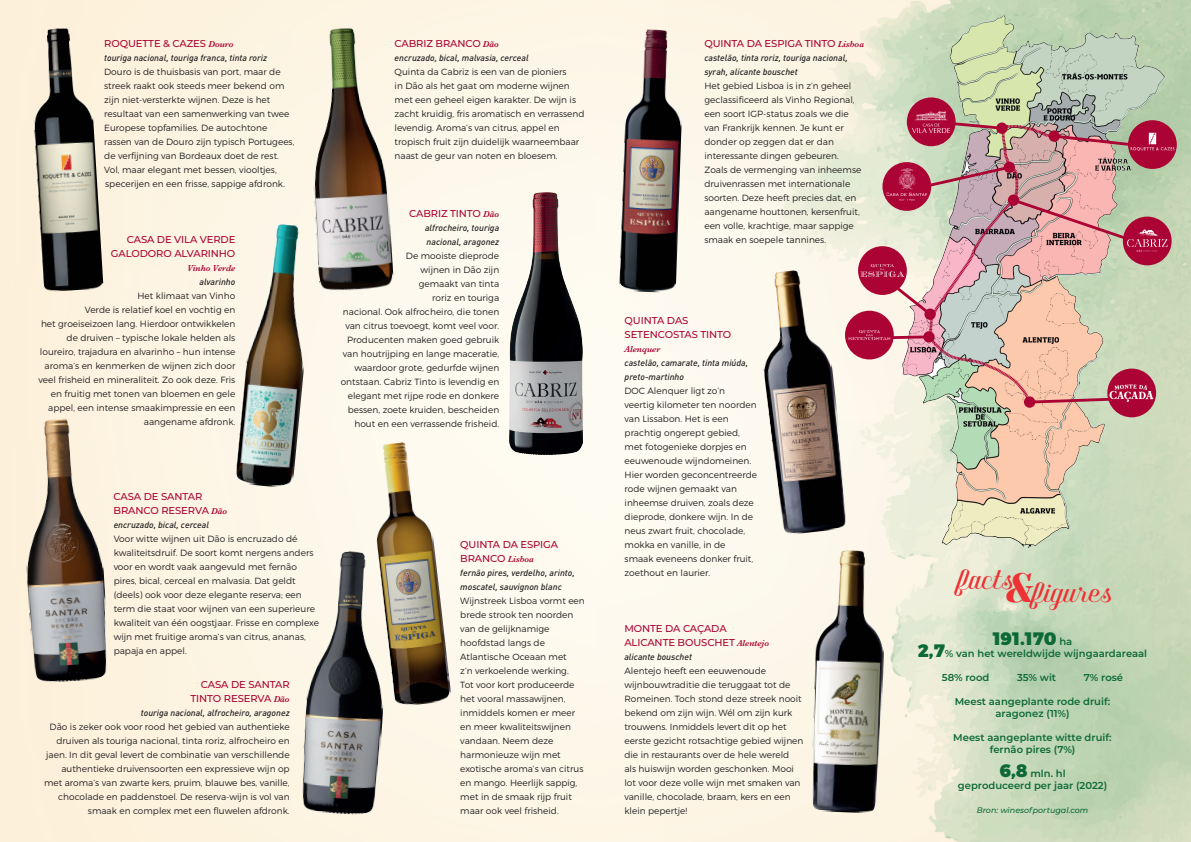
<style>
.page{position:relative;width:1191px;height:842px;background:#fff}
.page>*{position:absolute;margin:0;border:0;box-sizing:border-box;transform-origin:0 0}
.t1{font:24.6px "Benson Script No 10";color:#ee3135}
.t2{font:900 18px "Montserrat";color:#0d6936}
.t3{font:500 10px/14px "Montserrat";letter-spacing:-.01em;color:#ab0333}
.t4{font:600 10px/12px "Montserrat";color:#0d6936;text-align:center}
.t5{font:300 9px/14px "Montserrat";color:#231f20}
.t6{font:italic 500 9px/14px "DIN Pro";color:#231f20}
.t7{font:italic 600 9px "Baskerville";letter-spacing:-.01em;color:#ab0333}
.t8{font:italic 500 8px "Montserrat";color:#0d6936}
.s1{font-family:"Baskerville";font-weight:600;font-style:italic;font-size:9px}
.s2{font-weight:600;font-size:10px}
.s3{font-weight:900;font-size:18px}
.s4{font-family:"Yeseva One";font-style:italic;font-size:40.8px}
</style>
<div class="page">
<img style="left:0;top:0;width:665px;height:842px">
<img style="left:665px;top:0;width:526px;height:842px">
<img style="left:902px;top:8px;width:269px;height:551px">
<img style="left:28px;top:27px;width:76px;height:265px">
<img style="left:304px;top:26px;width:90px;height:266px">
<img style="left:509px;top:193px;width:73px;height:262px">
<img style="left:18px;top:417px;width:92px;height:266px">
<img style="left:300px;top:549px;width:92px;height:267px">
<img style="left:366px;top:440px;width:86px;height:267px">
<img style="left:619px;top:29px;width:66px;height:264px">
<img style="left:753px;top:267px;width:97px;height:268px">
<img style="left:810px;top:549px;width:77px;height:264px">
<img style="left:235px;top:222px;width:82px;height:267px">
<div style="left:1128px;top:120px;width:48px;height:49px;background:#ab0333;border-radius:50%"></div>
<img style="left:1169px;top:133px;width:5px;height:18px">
<div style="left:907px;top:97px;width:48px;height:49px;background:#ab0333;border-radius:50%"></div>
<img style="left:914px;top:111px;width:34px;height:9px">
<div style="left:1107px;top:369px;width:49px;height:48px;background:#ab0333;border-radius:50%"></div>
<svg style="left:1024px;top:396px;width:11px;height:12px"></svg>
<div style="left:845px;top:311px;width:48px;height:48px;background:#ab0333;border-radius:50%"></div>
<svg style="left:848px;top:120px;width:321px;height:285px;background:#d0aca6"></svg>
<p class="t3" style="left:104px;top:36px;width:131px">ROQUETTE &amp; CAZES <span class="s1">Douro</span></p>
<p class="t6" style="left:104px;top:49px;width:164px">touriga nacional, touriga franca, tinta roriz</p>
<p class="t5" style="left:104px;top:64px;width:192px">Douro is de thuisbasis van port, maar de streek raakt ook steeds meer bekend om zijn niet-versterkte wijnen. Deze is het resultaat van een samenwerking van twee Europese topfamilies. De autochtone rassen van de Douro zijn typisch Portugees, de verfijning van Bordeaux doet de rest.<br>Vol, maar elegant met bessen, viooltjes, specerijen en een frisse, sappige afdronk.</p>
<p class="t3" style="left:395px;top:36px;width:106px">CABRIZ BRANCO <span class="s1">Dão</span></p>
<p class="t6" style="left:395px;top:49px;width:136px">encruzado, bical, malvasia, cerceal</p>
<p class="t5" style="left:395px;top:64px;width:191px">Quinta da Cabriz is een van de pioniers<br>in Dão als het gaat om moderne wijnen met een geheel eigen karakter. De wijn is zacht kruidig, fris aromatisch en verrassend levendig. Aroma’s van citrus, appel en tropisch fruit zijn duidelijk waarneembaar naast de geur van noten en bloesem.</p>
<p class="t3" style="left:704px;top:36px;width:161px">QUINTA DA ESPIGA TINTO <span class="s1">Lisboa</span></p>
<p class="t6" style="left:704px;top:49px;width:145px">castelão, tinta roriz, touriga nacional, syrah, alicante bouschet</p>
<p class="t5" style="left:704px;top:78px;width:158px">Het gebied Lisboa is in z’n geheel geclassificeerd als Vinho Regional, een soort IGP-status zoals we die van Frankrijk kennen. Je kunt er donder op zeggen dat er dan interessante dingen gebeuren.<br>Zoals de vermenging van inheemse druivenrassen met internationale soorten. Deze heeft precies dat, en aangename houttonen, kersenfruit, een volle, krachtige, maar sappige</p>
<p class="t3" style="left:409px;top:206px;width:91px">CABRIZ TINTO <span class="s1">Dão</span></p>
<p class="t6" style="left:425px;top:220px;width:76px">alfrocheiro, touriga nacional, aragonez</p>
<p class="t5" style="left:341px;top:249px;width:160px;text-align:right">De mooiste dieprode<br>wijnen in Dão zijn<br>gemaakt van tinta<br>roriz en touriga<br>nacional. Ook alfrocheiro, die tonen van citrus toevoegt, komt veel voor.<br>Producenten maken goed gebruik van houtrijping en lange maceratie, waardoor grote, gedurfde wijnen ontstaan. Cabriz Tinto is levendig en elegant met rijpe rode en donkere bessen, zoete kruiden, bescheiden hout en een verrassende frisheid.</p>
<p class="t3" style="left:127px;top:232px;width:110px">CASA DE VILA VERDE</p>
<p class="t5" style="left:704px;top:232px;width:123px">smaak en soepele tannines.</p>
<p class="t3" style="left:111px;top:246px;width:126px">GALODORO ALVARINHO</p>
<p class="t7" style="left:187px;top:262px;width:50px">Vinho Verde</p>
<p class="t6" style="left:199px;top:273px;width:37px">alvarinho</p>
<p class="t5" style="left:39px;top:288px;width:198px;text-align:right">Het klimaat van Vinho<br>Verde is relatief koel en vochtig en<br>het groeiseizoen lang. Hierdoor ontwikkelen de druiven – typische lokale helden als loureiro, trajadura en alvarinho – hun intense aroma’s en kenmerken de wijnen zich door veel frisheid en mineraliteit. Zo ook deze. Fris en fruitig met tonen van bloemen en gele appel, een intense smaakimpressie en een aangename afdronk.</p>
<p class="t3" style="left:624px;top:313px;width:108px">QUINTA DAS<br>SETENCOSTAS TINTO</p>
<p class="t7" style="left:624px;top:343px;width:37px">Alenquer</p>
<p class="t6" style="left:624px;top:355px;width:125px">castelão, camarate, tinta miúda, preto-martinho</p>
<p class="t5" style="left:624px;top:384px;width:134px">DOC Alenquer ligt zo’n veertig kilometer ten noorden van Lissabon. Het is een prachtig ongerept gebied, met fotogenieke dorpjes en eeuwenoude wijndomeinen.<br>Hier worden geconcentreerde rode wijnen gemaakt van inheemse druiven, zoals deze dieprode, donkere wijn. In de neus zwart fruit, chocolade, mokka en vanille, in de<br>smaak eveneens donker fruit, zoethout en laurier.</p>
<p class="t3" style="left:114px;top:489px;width:115px">CASA DE SANTAR<br>BRANCO RESERVA <span class="s1">Dão</span></p>
<p class="t6" style="left:114px;top:517px;width:97px">encruzado, bical, cerceal</p>
<p class="t5" style="left:114px;top:532px;width:207px">Voor witte wijnen uit Dão is encruzado dé kwaliteitsdruif. De soort komt nergens anders voor en wordt vaak aangevuld met fernão pires, bical, cerceal en malvasia. Dat geldt (deels) ook voor deze elegante reserva; een term die staat voor wijnen van een superieure kwaliteit van één oogstjaar. Frisse en complexe wijn met fruitige aroma’s van citrus, ananas, papaja en appel.</p>
<p class="t3" style="left:190px;top:677px;width:101px;text-align:right">CASA DE SANTAR<br>TINTO RESERVA <span class="s1">Dão</span></p>
<p class="t6" style="left:141px;top:705px;width:150px">touriga nacional, alfrocheiro, aragonez</p>
<p class="t5" style="left:44px;top:720px;width:247px;text-align:right">Dão is zeker ook voor rood het gebied van authentieke druiven als touriga nacional, tinta roriz, alfrocheiro en jaen. In dit geval levert de combinatie van verschillende authentieke druivensoorten een expressieve wijn op met aroma’s van zwarte kers, pruim, blauwe bes, vanille, chocolade en paddenstoel. De reserva-wijn is vol van smaak en complex met een fluwelen afdronk.</p>
<p class="t3" style="left:460px;top:537px;width:99px">QUINTA DA ESPIGA<br>BRANCO <span class="s1">Lisboa</span></p>
<p class="t6" style="left:460px;top:565px;width:116px">fernão pires, verdelho, arinto, moscatel, sauvignon blanc</p>
<p class="t5" style="left:460px;top:594px;width:126px">Wijnstreek Lisboa vormt een brede strook ten noorden van de gelijknamige hoofdstad langs de<br>Atlantische Oceaan met<br>z’n verkoelende werking.<br>Tot voor kort produceerde het vooral massawijnen, inmiddels komen er meer en meer kwaliteitswijnen vandaan. Neem deze harmonieuze wijn met exotische aroma’s van citrus en mango. Heerlijk sappig, met in de smaak rijp fruit maar ook veel frisheid.</p>
<p class="t3" style="left:624px;top:621px;width:146px">MONTE DA CAÇADA<br>ALICANTE BOUSCHET <span class="s1">Alentejo</span></p>
<p class="t6" style="left:624px;top:649px;width:69px">alicante bouschet</p>
<p class="t5" style="left:624px;top:664px;width:181px">Alentejo heeft een eeuwenoude wijnbouwtraditie die teruggaat tot de Romeinen. Toch stond deze streek nooit bekend om zijn wijn. Wél om zijn kurk trouwens. Inmiddels levert dit op het eerste gezicht rotsachtige gebied wijnen die in restaurants over de hele wereld<br>als huiswijn worden geschonken. Mooi lot voor deze volle wijn met smaken van vanille, chocolade, braam, kers en een klein pepertje!</p>
<h1 class="t1" style="left:956px;top:562px;width:58px">facts</h1>
<h2 class="t2" style="left:992px;top:628px;width:81px">191.170 <span class="s2">ha</span></h2>
<p class="t4" style="left:918px;top:647px;width:231px"><span class="s3">2,7</span>% van het wereldwijde wijngaardareaal</p>
<p class="t4" style="left:942px;top:671px;width:49px">58% rood</p>
<p class="t4" style="left:1017px;top:671px;width:41px">35% wit</p>
<p class="t4" style="left:1083px;top:671px;width:41px">7% rosé</p>
<p class="t4" style="left:954px;top:695px;width:157px">Meest aangeplante rode druif: aragonez (11%)</p>
<p class="t4" style="left:953px;top:731px;width:160px">Meest aangeplante witte druif: fernão pires (7%)</p>
<p class="t4" style="left:958px;top:767px;width:151px"><span class="s3">6,8</span> mln. hl<br>geproduceerd per jaar (2022)</p>
<p class="t8" style="left:976px;top:805px;width:113px">Bron: winesofportugal.com</p>
<h1 class="t1" style="left:1004px;top:575px;width:108px"><span class="s4">&amp;</span>figures</h1>
</div>
